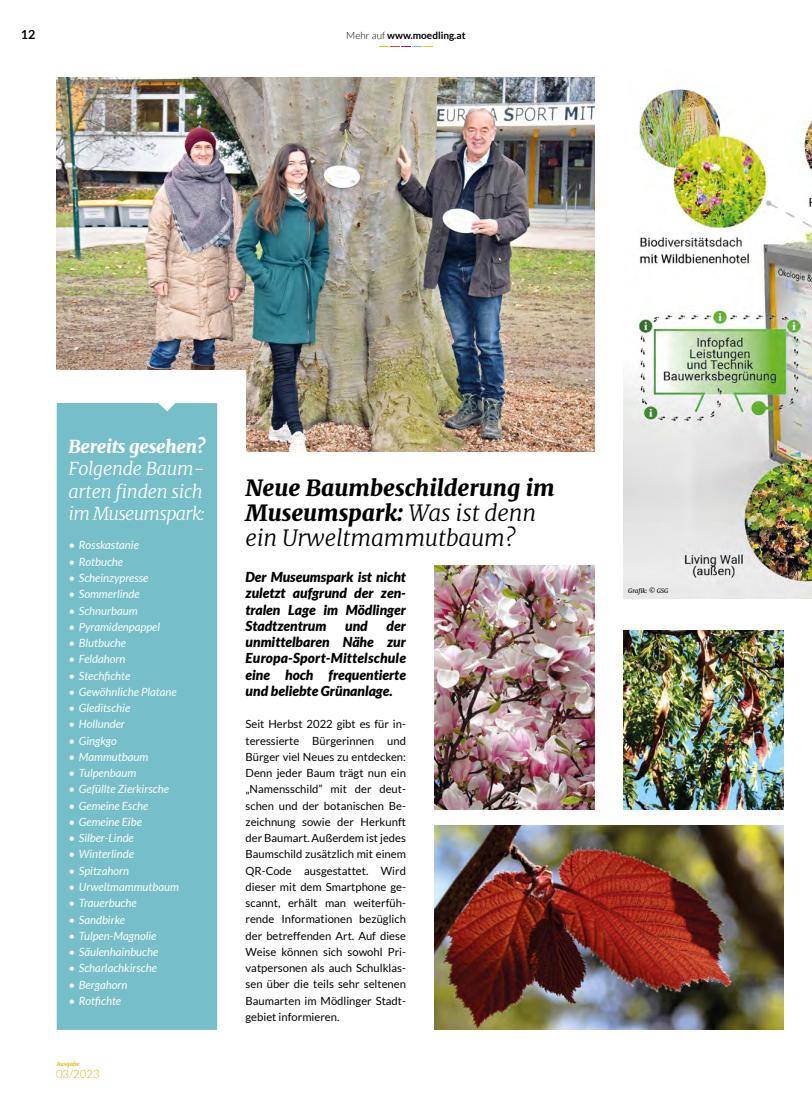
<style>
.page{position:relative;width:812px;height:1099px;background:#fff}
.page>*{position:absolute;margin:0;border:0;box-sizing:border-box;transform-origin:0 0}
.t1{font:italic 900 22.5px/25px "Merriweather";color:#000}
.t2{font:italic 300 18px/22.1px "Merriweather";letter-spacing:-.015em;color:#fff}
.t3{font:italic 900 18px "Merriweather";letter-spacing:-.015em;color:#fff}
.t4{font:italic 900 13.75px/16.2px "Lato";color:#000;text-align:justify}
.t5{font:700 12.5px "Lato";color:#000}
.t6{font:italic 11.38px "Lato";color:#fff}
.t7{font:300 11.38px "Lato";color:#e8ac00}
.t8{font:11.25px/16.2px "Lato";color:#000;text-align:justify}
.t9{font:700 10px "Lato";color:#000}
.t10{font:italic 6.25px "Merriweather";letter-spacing:-.01em;color:#000}
.t11{font:italic 700 5.62px "Merriweather";color:#e8ac00}
.s1{font-weight:300}
</style>
<div class="page">
<svg style="left:379px;top:46px;width:53px;height:1px"></svg>
<img style="left:57px;top:78px;width:537px;height:374px">
<div style="left:18px;top:370px;width:227px;height:190px;background:#fff"></div>
<img style="left:623px;top:89px;width:188px;height:509px">
<img style="left:434px;top:825px;width:349px;height:204px">
<img style="left:623px;top:630px;width:160px;height:179px">
<img style="left:434px;top:565px;width:160px;height:244px">
<div style="left:57px;top:403px;width:160px;height:626px;background:#76bfc8"></div>
<p class="t5" style="left:21px;top:27px;width:16px">12</p>
<p class="t9" style="left:346px;top:30px;width:121px"><span class="s1">Mehr auf</span> www.moedling.at</p>
<h2 class="t3" style="left:68px;top:434px;width:138px">Bereits gesehen?</h2>
<h2 class="t2" style="left:68px;top:457px;width:138px">Folgende Baum&shy;arten finden sich im Museumspark:</h2>
<p class="t6" style="left:68px;top:539px;width:72px">• Rosskastanie</p>
<p class="t6" style="left:68px;top:555px;width:56px">• Rotbuche</p>
<p class="t6" style="left:68px;top:571px;width:81px">• Scheinzypresse</p>
<p class="t6" style="left:68px;top:588px;width:73px">• Sommerlinde</p>
<p class="t6" style="left:68px;top:604px;width:71px">• Schnurbaum</p>
<p class="t6" style="left:68px;top:620px;width:93px">• Pyramidenpappel</p>
<p class="t6" style="left:68px;top:636px;width:59px">• Blutbuche</p>
<p class="t6" style="left:68px;top:653px;width:59px">• Feldahorn</p>
<p class="t6" style="left:68px;top:669px;width:63px">• Stechfichte</p>
<p class="t6" style="left:68px;top:685px;width:110px">• Gewöhnliche Platane</p>
<p class="t6" style="left:68px;top:701px;width:63px">• Gleditschie</p>
<p class="t6" style="left:68px;top:718px;width:58px">• Hollunder</p>
<p class="t6" style="left:68px;top:734px;width:50px">• Gingkgo</p>
<p class="t6" style="left:68px;top:750px;width:81px">• Mammutbaum</p>
<p class="t6" style="left:68px;top:766px;width:69px">• Tulpenbaum</p>
<p class="t6" style="left:68px;top:783px;width:102px">• Gefüllte Zierkirsche</p>
<p class="t6" style="left:68px;top:799px;width:81px">• Gemeine Esche</p>
<p class="t6" style="left:68px;top:815px;width:75px">• Gemeine Eibe</p>
<p class="t6" style="left:68px;top:831px;width:67px">• Silber-Linde</p>
<p class="t6" style="left:68px;top:848px;width:67px">• Winterlinde</p>
<p class="t6" style="left:68px;top:864px;width:62px">• Spitzahorn</p>
<p class="t6" style="left:68px;top:880px;width:112px">• Urweltmammutbaum</p>
<p class="t6" style="left:68px;top:896px;width:70px">• Trauerbuche</p>
<p class="t6" style="left:68px;top:913px;width:58px">• Sandbirke</p>
<p class="t6" style="left:68px;top:929px;width:89px">• Tulpen-Magnolie</p>
<p class="t6" style="left:68px;top:945px;width:91px">• Säulenhainbuche</p>
<p class="t6" style="left:68px;top:961px;width:90px">• Scharlachkirsche</p>
<p class="t6" style="left:68px;top:978px;width:60px">• Bergahorn</p>
<p class="t6" style="left:68px;top:994px;width:54px">• Rotfichte</p>
<p class="t11" style="left:57px;top:1059px;width:24px">Ausgabe</p>
<p class="t7" style="left:56px;top:1067px;width:45px">03/2023</p>
<h1 class="t1" style="left:245px;top:474px;width:311px">Neue Baumbeschilderung im<br>Museumspark: <span class="s1">Was ist denn ein Urweltmammutbaum?</span></h1>
<p class="t4" style="left:245px;top:569px;width:162px">Der Museumspark ist nicht zuletzt aufgrund der zen&shy;tralen Lage im Mödlinger Stadtzentrum</p>
<p class="t4" style="left:245px;top:618px;width:162px;text-indent:141px">der unmittelbaren Nähe zur Europa-Sport-Mittelschule eine hoch frequentierte und beliebte Grünanlage.</p>
<p class="t8" style="left:245px;top:716px;width:162px">Seit Herbst 2022 gibt es für in&shy;teressierte Bürgerinnen und Bürger viel Neues zu entdecken:<br>Denn jeder Baum trägt nun ein „Namensschild” mit der deut&shy;schen und der botanischen Be&shy;zeichnung sowie der Herkunft der Baumart. Außerdem ist jedes Baumschild zusätzlich mit einem QR-Code ausgestattet. Wird dieser mit dem Smartphone ge&shy;scannt, erhält man weiterfüh&shy;rende Informationen bezüglich der betreffenden Art. Auf diese Weise können sich sowohl Pri&shy;vatpersonen als auch Schulklas&shy;sen über die teils sehr seltenen Baumarten im Mödlinger Stadt&shy;gebiet informieren.</p>
<p class="t4" style="left:345px;top:618px;width:24px">und</p>
<p class="t10" style="left:628px;top:586px;width:42px">Grafik: © GSG</p>
</div>
